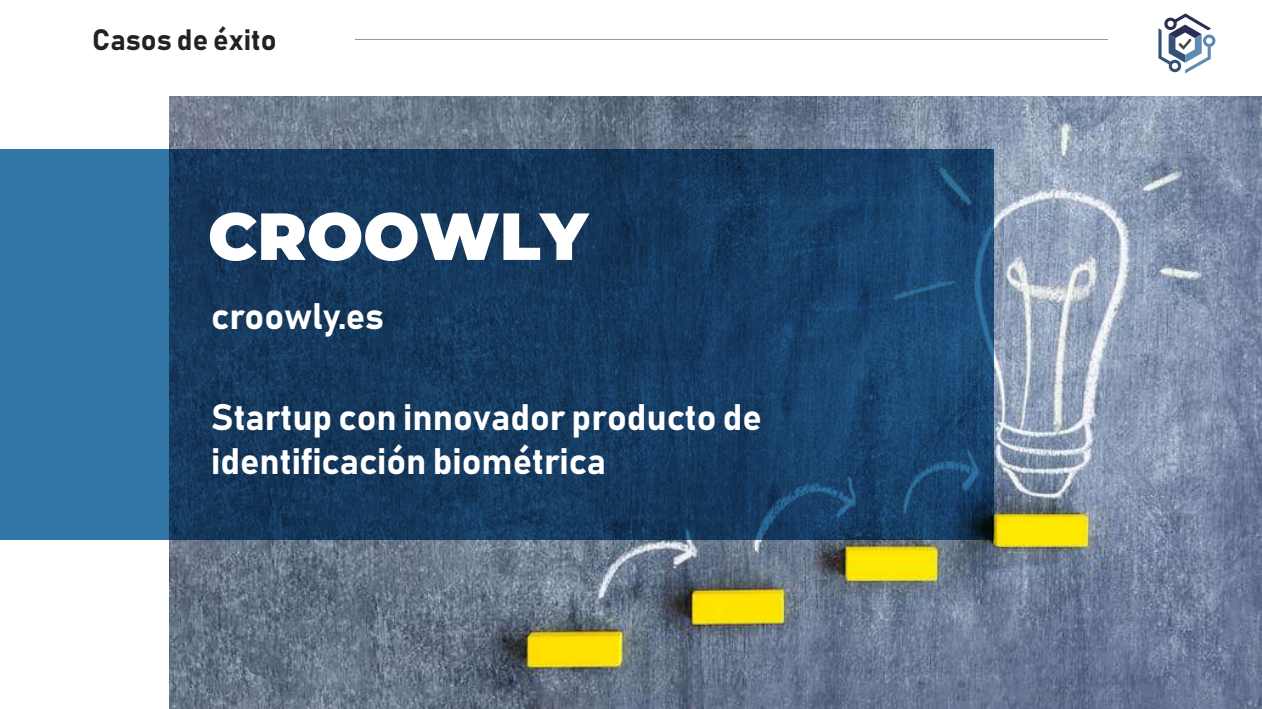
<style>
.page{position:relative;width:1262px;height:709px;background:#fff}
.page>*{position:absolute;margin:0;border:0;box-sizing:border-box;transform-origin:0 0}
.t1{font:900 66.38px "Montserrat";color:#fff}
.t2{font:36.38px/43.6px "Bahnschrift";color:#fff}
.t3{font:29.12px "Bahnschrift";color:#222220}
</style>
<div class="page">
<img style="left:170px;top:96px;width:1091px;height:613px">
<svg style="left:0;top:150px;width:993px;height:390px;background:#1b456c"></svg>
<hr style="left:355px;top:39px;width:752px;height:1px;background:#9a9a9a">
<svg style="left:1158px;top:13px;width:57px;height:60px"></svg>
<p class="t3" style="left:92px;top:21px;width:186px">Casos de éxito</p>
<h1 class="t1" style="left:208px;top:186px;width:381px">CROOWLY</h1>
<p class="t2" style="left:211px;top:293px;width:174px">croowly.es</p>
<p class="t2" style="left:211px;top:394px;width:552px">Startup con innovador producto de identificación biométrica</p>
</div>
